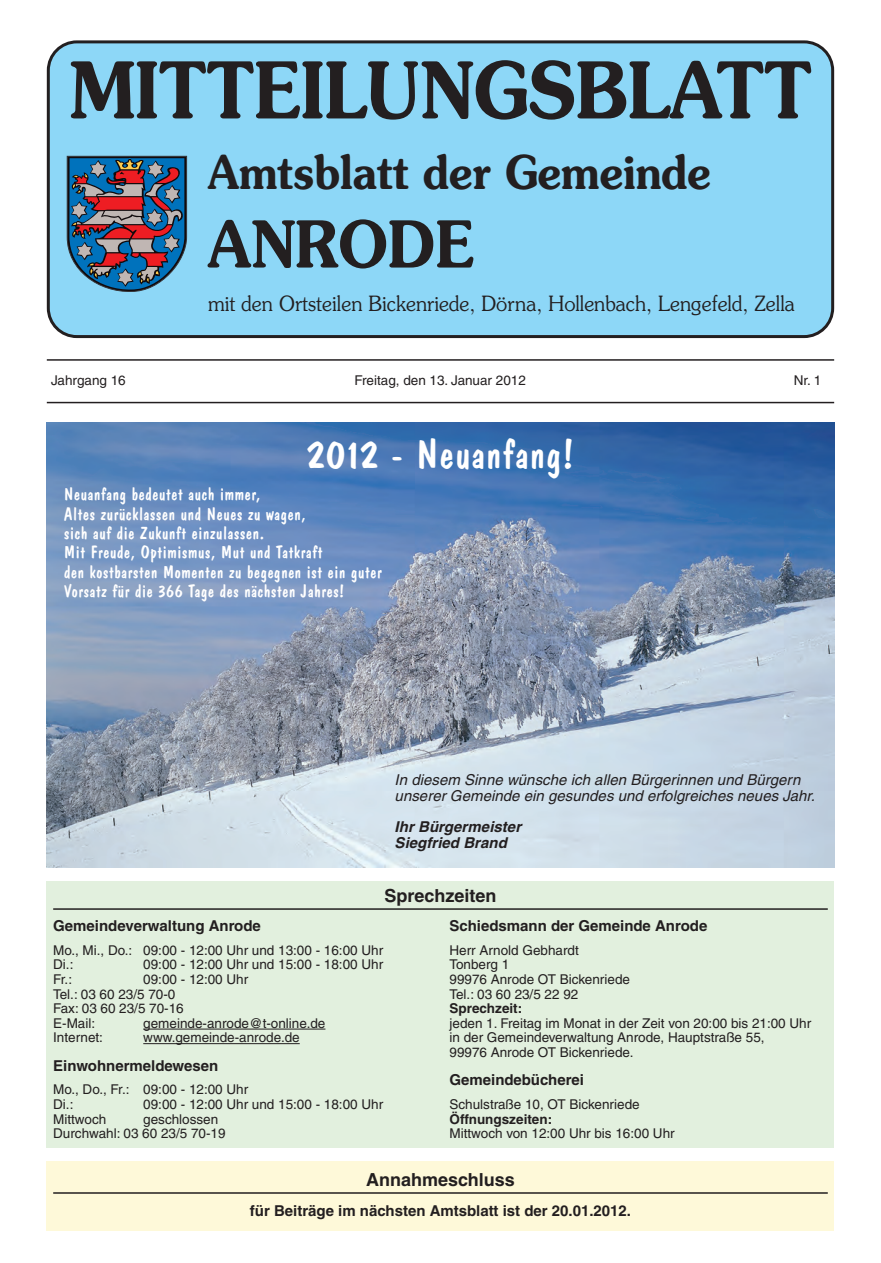
<style>
.page{position:relative;width:881px;height:1263px;background:#fff}
.page>*{position:absolute;margin:0;border:0;box-sizing:border-box;transform-origin:0 0}
.t1{font:600 78px "Souvenir LT";color:#231f20;scale:.9 1}
.t2{font:600 64.5px "Souvenir LT";color:#231f20;scale:.9 1}
.t3{font:600 46.5px "Souvenir LT";color:#231f20;scale:.9 1}
.t4{font:42px "Dom Casual LT";color:#fff}
.t5{font:300 21px "Souvenir LT";color:#231f20;scale:.95 1}
.t6{font:18px/19.5px "Dom Casual LT";color:#fff}
.t7{font:700 18px "Helvetica LT";color:#231f20}
.t8{font:700 15px "Helvetica LT";color:#231f20}
.t9{font:italic 15px/16.2px "Helvetica LT";letter-spacing:.005em;color:#231f20}
.t10{font:italic 700 15px/16.2px "Helvetica LT";letter-spacing:.005em;color:#231f20}
.t11{font:13.5px/14.5px "Helvetica LT";color:#231f20}
.t12{font:700 13.5px "Helvetica LT";color:#231f20}
</style>
<div class="page">
<div style="left:47px;top:40px;width:786px;height:298px;background:#8dd7f7"></div>
<svg style="left:67px;top:156px;width:119px;height:136px;background:#576583"></svg>
<hr style="left:47px;top:359px;width:786px;height:2px;background:#231f20">
<hr style="left:47px;top:402px;width:786px;height:1px;background:#231f20">
<div style="left:47px;top:881px;width:786px;height:267px;background:#e2f0de"></div>
<hr style="left:53px;top:908px;width:774px;height:2px;background:#231f20">
<hr style="left:143px;top:1029px;width:182px;height:1px;background:#231f20">
<hr style="left:143px;top:1043px;width:156px;height:1px;background:#231f20">
<div style="left:47px;top:1161px;width:786px;height:70px;background:#fef9d9"></div>
<hr style="left:53px;top:1192px;width:774px;height:2px;background:#231f20">
<img style="left:47px;top:423px;width:786px;height:444px">
<h1 class="t1" style="left:71px;top:61px;width:825px">MITTEILUNGSBLATT</h1>
<h3 class="t3" style="left:208px;top:155px;width:560px">Amtsblatt der Gemeinde</h3>
<h2 class="t2" style="left:208px;top:220px;width:297px">ANRODE</h2>
<h3 class="t5" style="left:208px;top:295px;width:619px">mit den Ortsteilen Bickenriede, Dörna, Hollenbach, Lengefeld, Zella</h3>
<p class="t11" style="left:51px;top:374px;width:76px">Jahrgang 16</p>
<p class="t11" style="left:354px;top:374px;width:173px">Freitag, den 13. Januar 2012</p>
<p class="t11" style="left:793px;top:374px;width:29px">Nr. 1</p>
<h3 class="t4" style="left:306px;top:438px;width:270px">2012 - Neuanfang!</h3>
<p class="t6" style="left:64px;top:486px;width:320px">Neuanfang bedeutet auch immer,<br>Altes zurücklassen und Neues zu wagen,<br>sich auf die Zukunft einzulassen.<br>Mit Freude, Optimismus, Mut und Tatkraft<br>den kostbarsten Momenten zu begegnen ist ein guter Vorsatz für die 366 Tage des nächsten Jahres!</p>
<p class="t9" style="left:394px;top:773px;width:421px">In diesem Sinne wünsche ich allen Bürgerinnen und Bürgern unserer Gemeinde ein gesundes und erfolgreiches neues Jahr.</p>
<p class="t10" style="left:394px;top:820px;width:128px">Ihr Bürgermeister<br>Siegfried Brand</p>
<h3 class="t7" style="left:384px;top:889px;width:113px">Sprechzeiten</h3>
<p class="t8" style="left:53px;top:920px;width:209px">Gemeindeverwaltung Anrode</p>
<p class="t11" style="left:53px;top:944px;width:331px">Mo., Mi., Do.: 09:00 - 12:00 Uhr und 13:00 - 16:00 Uhr<br>Di.:</p>
<p class="t8" style="left:449px;top:920px;width:259px">Schiedsmann der Gemeinde Anrode</p>
<p class="t11" style="left:449px;top:944px;width:182px">Herr Arnold Gebhardt<br>Tonberg 1<br>99976 Anrode OT Bickenriede<br>Tel.: 03 60 23/5 22 92</p>
<p class="t12" style="left:449px;top:1003px;width:74px">Sprechzeit:</p>
<p class="t11" style="left:449px;top:1017px;width:363px">jeden 1. Freitag im Monat in der Zeit von 20:00 bis 21:00 Uhr in der Gemeindeverwaltung Anrode, Hauptstraße 55,<br>99976 Anrode OT Bickenriede.</p>
<p class="t8" style="left:449px;top:1074px;width:136px">Gemeindebücherei</p>
<p class="t11" style="left:449px;top:1098px;width:192px">Schulstraße 10, OT Bickenriede</p>
<p class="t12" style="left:449px;top:1114px;width:104px">Öffnungszeiten:</p>
<p class="t11" style="left:449px;top:1127px;width:227px">Mittwoch von 12:00 Uhr bis 16:00 Uhr</p>
<h3 class="t7" style="left:366px;top:1173px;width:150px">Annahmeschluss</h3>
<p class="t8" style="left:250px;top:1205px;width:382px">für Beiträge im nächsten Amtsblatt ist der 20.01.2012.</p>
<p class="t11" style="left:143px;top:959px;width:241px">09:00 - 12:00 Uhr und 15:00 - 18:00 Uhr</p>
<p class="t11" style="left:53px;top:973px;width:196px;text-indent:90px">09:00 - 12:00 Uhr<br>Tel.: 03 60 23/5 70-0<br>Fax: 03 60 23/5 70-16<br>E-Mail:</p>
<p class="t11" style="left:53px;top:973px;width:20px">Fr.:</p>
<p class="t11" style="left:143px;top:1017px;width:184px">gemeinde-anrode@t-online.de</p>
<p class="t11" style="left:53px;top:1031px;width:51px">Internet:</p>
<p class="t11" style="left:143px;top:1031px;width:158px">www.gemeinde-anrode.de</p>
<p class="t8" style="left:53px;top:1060px;width:167px">Einwohnermeldewesen</p>
<p class="t11" style="left:53px;top:1083px;width:196px">Mo., Do., Fr.: 09:00 - 12:00 Uhr<br>Di.:</p>
<p class="t11" style="left:143px;top:1098px;width:241px">09:00 - 12:00 Uhr und 15:00 - 18:00 Uhr</p>
<p class="t11" style="left:53px;top:1113px;width:55px">Mittwoch</p>
<p class="t11" style="left:53px;top:1113px;width:174px;text-indent:90px">geschlossen<br>Durchwahl: 03 60 23/5 70-19</p>
</div>
